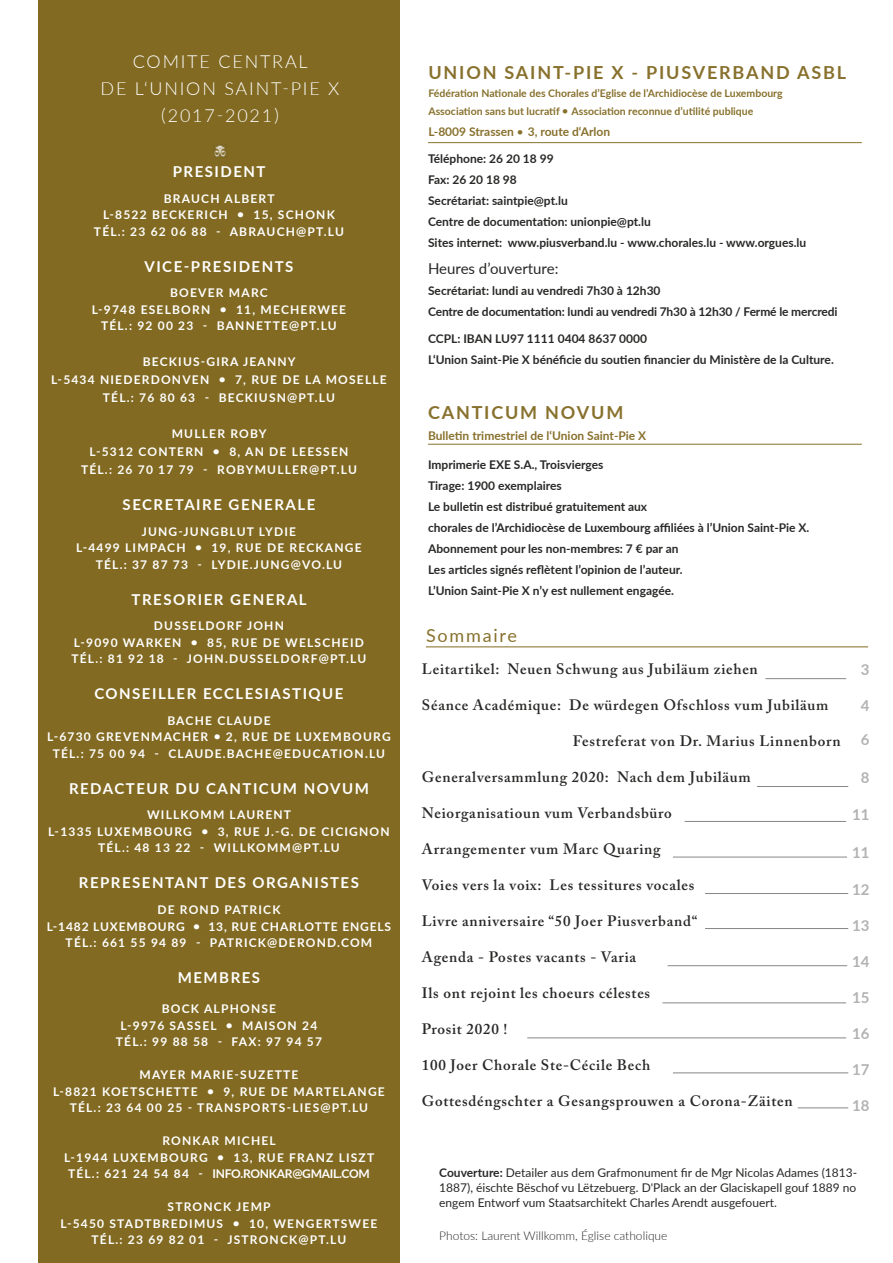
<style>
.page{position:relative;width:893px;height:1263px;background:#fff}
.page>*{position:absolute;margin:0;border:0;box-sizing:border-box;transform-origin:0 0}
.t1{font:700 18px "Lato";letter-spacing:.1em;color:#88712d}
.t2{font:300 18px/27px "Lato";letter-spacing:.1em;color:#fff;text-align:center}
.t3{font:18px "Lato";letter-spacing:.1em;color:#88712d}
.t4{font:600 15px "Adobe Caslon Pro";letter-spacing:.05em;color:#282827}
.t5{font:700 15px "Lato";letter-spacing:.1em;color:#fff}
.t6{font:700 15px "Lato";color:#b3b2b2}
.t7{font:15px "Lato";color:#282827}
.t8{font:700 12px/16.5px "Lato";letter-spacing:.1em;color:#fff;text-align:center}
.t9{font:700 12px/21px "Lato";color:#282827}
.t10{font:12px/15px "Lato";color:#282827;text-align:justify}
.t11{font:700 12px/16.5px "Lato";letter-spacing:.07em;color:#fff;text-align:center}
.t12{font:700 12px "Lato";color:#88712d}
.t13{font:300 12px "Lato";color:#282827}
.t14{font:700 10.5px/18px "Lato";color:#88712d}
.s1{font-size:10.5px}
.s2{font-weight:700}
</style>
<div class="page">
<hr style="left:426px;top:647px;width:442px;height:1px;background:#826a22">
<div style="left:38px;top:0;width:362px;height:1263px;background:#826a22"></div>
<img style="left:214px;top:145px;width:13px;height:13px">
<hr style="left:662px;top:1002px;width:184px;height:1px;background:#878787">
<hr style="left:705px;top:893px;width:143px;height:1px;background:#878787">
<hr style="left:428px;top:142px;width:434px;height:1px;background:#88712d">
<hr style="left:428px;top:444px;width:434px;height:1px;background:#88712d">
<hr style="left:685px;top:821px;width:161px;height:1px;background:#878787">
<hr style="left:705px;top:928px;width:143px;height:1px;background:#878787">
<hr style="left:673px;top:857px;width:174px;height:1px;background:#878787">
<hr style="left:668px;top:965px;width:179px;height:1px;background:#878787">
<hr style="left:765px;top:678px;width:81px;height:1px;background:#878787">
<hr style="left:757px;top:786px;width:91px;height:1px;background:#878787">
<hr style="left:527px;top:1037px;width:319px;height:1px;background:#878787">
<hr style="left:673px;top:1072px;width:175px;height:1px;background:#878787">
<hr style="left:798px;top:1108px;width:50px;height:1px;background:#878787">
<h1 class="t2" style="left:101px;top:48px;width:240px">COMITE CENTRAL<br>DE L‘UNION SAINT-PIE X (2017-2021)</h1>
<p class="t5" style="left:173px;top:161px;width:94px">PRESIDENT</p>
<p class="t8" style="left:94px;top:190px;width:252px">BRAUCH ALBERT<br>L-8522 BECKERICH • 15, SCHONK<br>TÉL.: 23 62 06 88 - ABRAUCH@PT.LU</p>
<p class="t5" style="left:144px;top:255px;width:151px">VICE-PRESIDENTS</p>
<p class="t8" style="left:92px;top:284px;width:256px">BOEVER MARC<br>L-9748 ESELBORN • 11, MECHERWEE<br>TÉL.: 92 00 23 - BANNETTE@PT.LU</p>
<p class="t8" style="left:51px;top:352px;width:337px;line-height:18px">BECKIUS-GIRA JEANNY<br>L-5434 NIEDERDONVEN • 7, RUE DE LA MOSELLE<br>TÉL.: 76 80 63 - BECKIUSN@PT.LU</p>
<p class="t8" style="left:81px;top:424px;width:277px;line-height:18px">MULLER ROBY<br>L-5312 CONTERN • 8, AN DE LEESSEN<br>TÉL.: 26 70 17 79 - ROBYMULLER@PT.LU</p>
<p class="t5" style="left:123px;top:494px;width:194px">SECRETAIRE GENERALE</p>
<p class="t8" style="left:76px;top:523px;width:287px">JUNG-JUNGBLUT LYDIE<br>L-4499 LIMPACH • 19, RUE DE RECKANGE<br>TÉL.: 37 87 73 - LYDIE.JUNG@VO.LU</p>
<p class="t5" style="left:132px;top:588px;width:177px">TRESORIER GENERAL</p>
<p class="t8" style="left:71px;top:617px;width:296px">DUSSELDORF JOHN<br>L-9090 WARKEN • 85, RUE DE WELSCHEID<br>TÉL.: 81 92 18 - JOHN.DUSSELDORF@PT.LU</p>
<p class="t5" style="left:94px;top:683px;width:251px">CONSEILLER ECCLESIASTIQUE</p>
<p class="t8" style="left:47px;top:712px;width:345px">BACHE CLAUDE<br>L-6730 GREVENMACHER • 2, RUE DE LUXEMBOURG<br>TÉL.: 75 00 94 - CLAUDE.BACHE@EDUCATION.LU</p>
<p class="t5" style="left:69px;top:777px;width:301px">REDACTEUR DU CANTICUM NOVUM</p>
<p class="t8" style="left:48px;top:806px;width:343px">WILLKOMM LAURENT<br>L-1335 LUXEMBOURG • 3, RUE J.-G. DE CICIGNON<br>TÉL.: 48 13 22 - WILLKOMM@PT.LU</p>
<p class="t5" style="left:79px;top:872px;width:282px">REPRESENTANT DES ORGANISTES</p>
<p class="t11" style="left:47px;top:901px;width:346px">DE ROND PATRICK<br>L-1482 LUXEMBOURG • 13, RUE CHARLOTTE ENGELS<br>TÉL.: 661 55 94 89 - PATRICK@DEROND.COM</p>
<p class="t5" style="left:178px;top:966px;width:84px">MEMBRES</p>
<p class="t8" style="left:116px;top:1000px;width:208px">BOCK ALPHONSE<br>L-9976 SASSEL • MAISON 24<br>TÉL.: 99 88 58 - FAX: 97 94 57</p>
<p class="t8" style="left:53px;top:1066px;width:333px">MAYER MARIE-SUZETTE<br>L-8821 KOETSCHETTE • 9, RUE DE MARTELANGE<br>TÉL.: 23 64 00 25 - TRANSPORTS-LIES@PT.LU</p>
<p class="t8" style="left:64px;top:1132px;width:312px">RONKAR MICHEL<br>L-1944 LUXEMBOURG • 13, RUE FRANZ LISZT<br>TÉL.: 621 24 54 84 - INFO.RONKAR@GMAIL.COM</p>
<p class="t8" style="left:61px;top:1198px;width:318px">STRONCK JEMP<br>L-5450 STADTBREDIMUS • 10, WENGERTSWEE<br>TÉL.: 23 69 82 01 - JSTRONCK@PT.LU</p>
<h1 class="t1" style="left:428px;top:60px;width:419px">UNION SAINT-PIE X - PIUSVERBAND ASBL</h1>
<p class="t14" style="left:428px;top:84px;width:356px">Fédération Nationale des Chorales d’Eglise de l’Archidiocèse de Luxembourg<br>Association sans but lucratif • Association reconnue d’utilité publique</p>
<p class="t12" style="left:428px;top:123px;width:183px">L-8009 Strassen <span class="s1">•</span> 3, route d‘Arlon</p>
<p class="t9" style="left:428px;top:148px;width:380px">Téléphone: 26 20 18 99<br>Fax: 26 20 18 98<br>Secrétariat: saintpie@pt.lu<br>Centre de documentation: unionpie@pt.lu<br>Sites internet: www.piusverband.lu - www.chorales.lu - www.orgues.lu</p>
<p class="t7" style="left:428px;top:258px;width:132px">Heures d’ouverture:</p>
<p class="t9" style="left:428px;top:280px;width:411px">Secrétariat: lundi au vendredi 7h30 à 12h30<br>Centre de documentation: lundi au vendredi 7h30 à 12h30 / Fermé le mercredi</p>
<p class="t9" style="left:428px;top:328px;width:407px">CCPL: IBAN LU97 1111 0404 8637 0000<br>L‘Union Saint-Pie X bénéficie du soutien financier du Ministère de la Culture.</p>
<h1 class="t1" style="left:428px;top:399px;width:197px">CANTICUM NOVUM</h1>
<p class="t12" style="left:428px;top:427px;width:220px">Bulletin trimestriel de l‘Union Saint-Pie X</p>
<p class="t9" style="left:428px;top:454px;width:383px">Imprimerie EXE S.A., Troisvierges<br>Tirage: 1900 exemplaires<br>Le bulletin est distribué gratuitement aux<br>chorales de l’Archidiocèse de Luxembourg affiliées à l’Union Saint-Pie X.<br>Abonnement pour les non-membres: 7 € par an<br>Les articles signés reflètent l’opinion de l’auteur.<br>L’Union Saint-Pie X n’y est nullement engagée.</p>
<h1 class="t3" style="left:426px;top:623px;width:93px">Sommaire</h1>
<p class="t4" style="left:422px;top:660px;width:337px">Leitartikel: Neuen Schwung aus Jubiläum ziehen</p>
<p class="t4" style="left:422px;top:696px;width:408px">Séance Académique: De würdegen Ofschloss vum Jubiläum</p>
<p class="t4" style="left:573px;top:732px;width:269px">Festreferat von Dr. Marius Linnenborn</p>
<p class="t4" style="left:422px;top:768px;width:330px">Generalversammlung 2020: Nach dem Jubiläum</p>
<p class="t4" style="left:422px;top:804px;width:252px">Neiorganisatioun vum Verbandsbüro</p>
<p class="t4" style="left:422px;top:840px;width:240px">Arrangementer vum Marc Quaring</p>
<p class="t4" style="left:422px;top:876px;width:274px">Voies vers la voix: Les tessitures vocales</p>
<p class="t4" style="left:422px;top:912px;width:277px">Livre anniversaire “50 Joer Piusverband“</p>
<p class="t4" style="left:422px;top:948px;width:216px">Agenda - Postes vacants - Varia</p>
<p class="t4" style="left:422px;top:984px;width:230px">Ils ont rejoint les choeurs célestes</p>
<p class="t4" style="left:422px;top:1020px;width:87px">Prosit 2020 !</p>
<p class="t4" style="left:422px;top:1056px;width:230px">100 Joer Chorale Ste-Cécile Bech</p>
<p class="t4" style="left:422px;top:1092px;width:372px">Gottesdéngschter a Gesangsprouwen a Corona-Zäiten</p>
<p class="t6" style="left:861px;top:658px;width:10px">3</p>
<p class="t6" style="left:861px;top:694px;width:10px">4</p>
<p class="t6" style="left:861px;top:729px;width:10px">6</p>
<p class="t6" style="left:861px;top:766px;width:10px">8</p>
<p class="t6" style="left:852px;top:804px;width:19px">11</p>
<p class="t6" style="left:852px;top:841px;width:19px">11</p>
<p class="t6" style="left:852px;top:879px;width:19px">12</p>
<p class="t6" style="left:852px;top:915px;width:19px">13</p>
<p class="t6" style="left:852px;top:951px;width:19px">14</p>
<p class="t6" style="left:852px;top:987px;width:19px">15</p>
<p class="t6" style="left:852px;top:1023px;width:19px">16</p>
<p class="t6" style="left:852px;top:1059px;width:19px">17</p>
<p class="t6" style="left:852px;top:1095px;width:19px">18</p>
<p class="t10" style="left:439px;top:1164px;width:419px"><span class="s2">Couverture:</span> Detailer aus dem Grafmonument fir de Mgr Nicolas Adames (1813- 1887), éischte Bëschof vu Lëtzebuerg. D'Plack an der Glaciskapell gouf 1889 no engem Entworf vum Staatsarchitekt Charles Arendt ausgefouert.</p>
<p class="t13" style="left:439px;top:1227px;width:230px">Photos: Laurent Willkomm, Église catholique</p>
</div>
